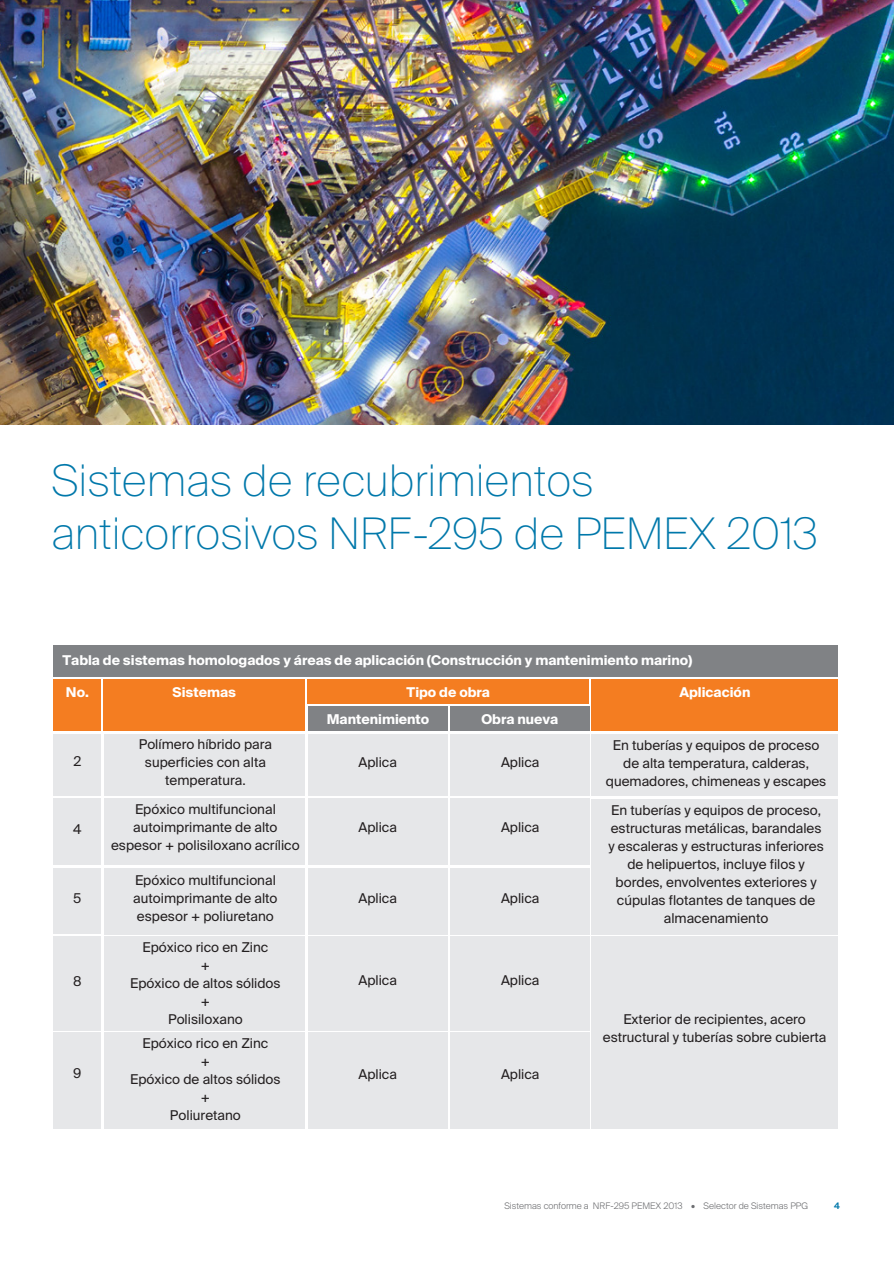
<style>
.page{position:relative;width:894px;height:1263px;background:#fff}
.page>*{position:absolute;margin:0;border:0;box-sizing:border-box;transform-origin:0 0}
.Interior_Headline{font:100 43.5px/52.5px "Suisse Intl";color:#0078aa}
.Bullet_Text_Indent{font:13.5px/18px "Suisse Intl";color:#231f20;text-align:center}
.Bullet_Text_Indent-2{font:700 13.5px "Suisse Intl";color:#fff}
.t1{font:300 9px "Suisse Intl";color:#6c6d70}
.t2{font:600 9px "Suisse Intl";color:#0078aa}
</style>
<div class="page">
<img style="left:0;top:0;width:893px;height:424px">
<div style="left:104px;top:733px;width:200px;height:62px;background:#e6e7e9"></div>
<div style="left:104px;top:799px;width:200px;height:66px;background:#e6e7e9"></div>
<div style="left:104px;top:936px;width:200px;height:94px;background:#e6e7e9"></div>
<div style="left:104px;top:868px;width:200px;height:66px;background:#e6e7e9"></div>
<div style="left:104px;top:1032px;width:200px;height:96px;background:#e6e7e9"></div>
<div style="left:54px;top:733px;width:47px;height:62px;background:#e6e7e9"></div>
<div style="left:54px;top:799px;width:47px;height:66px;background:#e6e7e9"></div>
<div style="left:54px;top:936px;width:47px;height:94px;background:#e6e7e9"></div>
<div style="left:54px;top:868px;width:47px;height:66px;background:#e6e7e9"></div>
<div style="left:54px;top:1032px;width:47px;height:96px;background:#e6e7e9"></div>
<div style="left:54px;top:645px;width:783px;height:31px;background:#808285"></div>
<div style="left:308px;top:733px;width:140px;height:62px;background:#e6e7e9"></div>
<div style="left:308px;top:799px;width:140px;height:66px;background:#e6e7e9"></div>
<div style="left:308px;top:936px;width:140px;height:94px;background:#e6e7e9"></div>
<div style="left:308px;top:868px;width:140px;height:66px;background:#e6e7e9"></div>
<div style="left:308px;top:1032px;width:140px;height:96px;background:#e6e7e9"></div>
<div style="left:450px;top:733px;width:139px;height:62px;background:#e6e7e9"></div>
<div style="left:450px;top:799px;width:139px;height:66px;background:#e6e7e9"></div>
<div style="left:450px;top:936px;width:139px;height:94px;background:#e6e7e9"></div>
<div style="left:450px;top:868px;width:139px;height:66px;background:#e6e7e9"></div>
<div style="left:450px;top:1032px;width:139px;height:96px;background:#e6e7e9"></div>
<div style="left:591px;top:733px;width:246px;height:62px;background:#e6e7e9"></div>
<div style="left:591px;top:799px;width:246px;height:135px;background:#e6e7e9"></div>
<div style="left:591px;top:936px;width:246px;height:192px;background:#e6e7e9"></div>
<div style="left:54px;top:679px;width:47px;height:51px;background:#f47d21"></div>
<div style="left:104px;top:679px;width:201px;height:51px;background:#f47d21"></div>
<div style="left:307px;top:679px;width:282px;height:24px;background:#f47d21"></div>
<div style="left:591px;top:679px;width:246px;height:51px;background:#f47d21"></div>
<div style="left:308px;top:706px;width:140px;height:24px;background:#808285"></div>
<div style="left:450px;top:706px;width:139px;height:24px;background:#808285"></div>
<p class="Interior_Headline" style="left:51px;top:454px;width:767px">Sistemas de recubrimientos anticorrosivos NRF-295 de PEMEX 2013</p>
<p class="Bullet_Text_Indent-2" style="left:62px;top:653px;width:631px">Tabla de sistemas homologados y áreas de aplicación (Construcción y mantenimiento marino)</p>
<p class="Bullet_Text_Indent-2" style="left:66px;top:684px;width:24px">No.</p>
<p class="Bullet_Text_Indent-2" style="left:172px;top:684px;width:65px">Sistemas</p>
<p class="Bullet_Text_Indent-2" style="left:406px;top:684px;width:85px">Tipo de obra</p>
<p class="Bullet_Text_Indent-2" style="left:679px;top:684px;width:73px">Aplicación</p>
<p class="Bullet_Text_Indent-2" style="left:326px;top:711px;width:104px">Mantenimiento</p>
<p class="Bullet_Text_Indent-2" style="left:481px;top:711px;width:78px">Obra nueva</p>
<p class="Bullet_Text_Indent" style="left:139px;top:735px;width:135px">Polímero híbrido para superficies con alta temperatura.</p>
<p class="Bullet_Text_Indent" style="left:111px;top:800px;width:190px">Epóxico multifuncional autoimprimante de alto espesor + polisiloxano acrílico</p>
<p class="Bullet_Text_Indent" style="left:605px;top:736px;width:222px">En tuberías y equipos de proceso de alta temperatura, calderas, quemadores, chimeneas y escapes</p>
<p class="Bullet_Text_Indent" style="left:608px;top:801px;width:217px">En tuberías y equipos de proceso, estructuras metálicas, barandales y escaleras y estructuras inferiores de helipuertos, incluye filos y bordes, envolventes exteriores y cúpulas flotantes de tanques de almacenamiento</p>
<p class="Bullet_Text_Indent" style="left:73px;top:752px;width:9px">2</p>
<p class="Bullet_Text_Indent" style="left:358px;top:753px;width:40px">Aplica</p>
<p class="Bullet_Text_Indent" style="left:501px;top:753px;width:40px">Aplica</p>
<p class="Bullet_Text_Indent" style="left:358px;top:818px;width:40px">Aplica</p>
<p class="Bullet_Text_Indent" style="left:501px;top:818px;width:40px">Aplica</p>
<p class="Bullet_Text_Indent" style="left:73px;top:820px;width:10px">4</p>
<p class="Bullet_Text_Indent" style="left:133px;top:871px;width:146px;text-align:left">Epóxico multifuncional autoimprimante de alto espesor + poliuretano</p>
<p class="Bullet_Text_Indent" style="left:73px;top:889px;width:10px">5</p>
<p class="Bullet_Text_Indent" style="left:358px;top:889px;width:40px">Aplica</p>
<p class="Bullet_Text_Indent" style="left:501px;top:889px;width:40px">Aplica</p>
<p class="Bullet_Text_Indent" style="left:73px;top:972px;width:10px">8</p>
<p class="Bullet_Text_Indent" style="left:73px;top:1064px;width:10px">9</p>
<p class="Bullet_Text_Indent" style="left:130px;top:938px;width:152px">Epóxico rico en Zinc<br>+<br>Epóxico de altos sólidos +<br>Polisiloxano</p>
<p class="Bullet_Text_Indent" style="left:130px;top:1034px;width:152px">Epóxico rico en Zinc<br>+<br>Epóxico de altos sólidos +<br>Poliuretano</p>
<p class="Bullet_Text_Indent" style="left:358px;top:971px;width:40px">Aplica</p>
<p class="Bullet_Text_Indent" style="left:358px;top:1065px;width:40px">Aplica</p>
<p class="Bullet_Text_Indent" style="left:501px;top:971px;width:40px">Aplica</p>
<p class="Bullet_Text_Indent" style="left:501px;top:1065px;width:40px">Aplica</p>
<p class="Bullet_Text_Indent" style="left:602px;top:1010px;width:225px">Exterior de recipientes, acero estructural y tuberías sobre cubierta</p>
<p class="t1" style="left:504px;top:1200px;width:305px">Sistemas conforme a NRF-295 PEMEX 2013 • Selector de Sistemas PPG</p>
<p class="t2" style="left:833px;top:1200px;width:7px">4</p>
</div>
